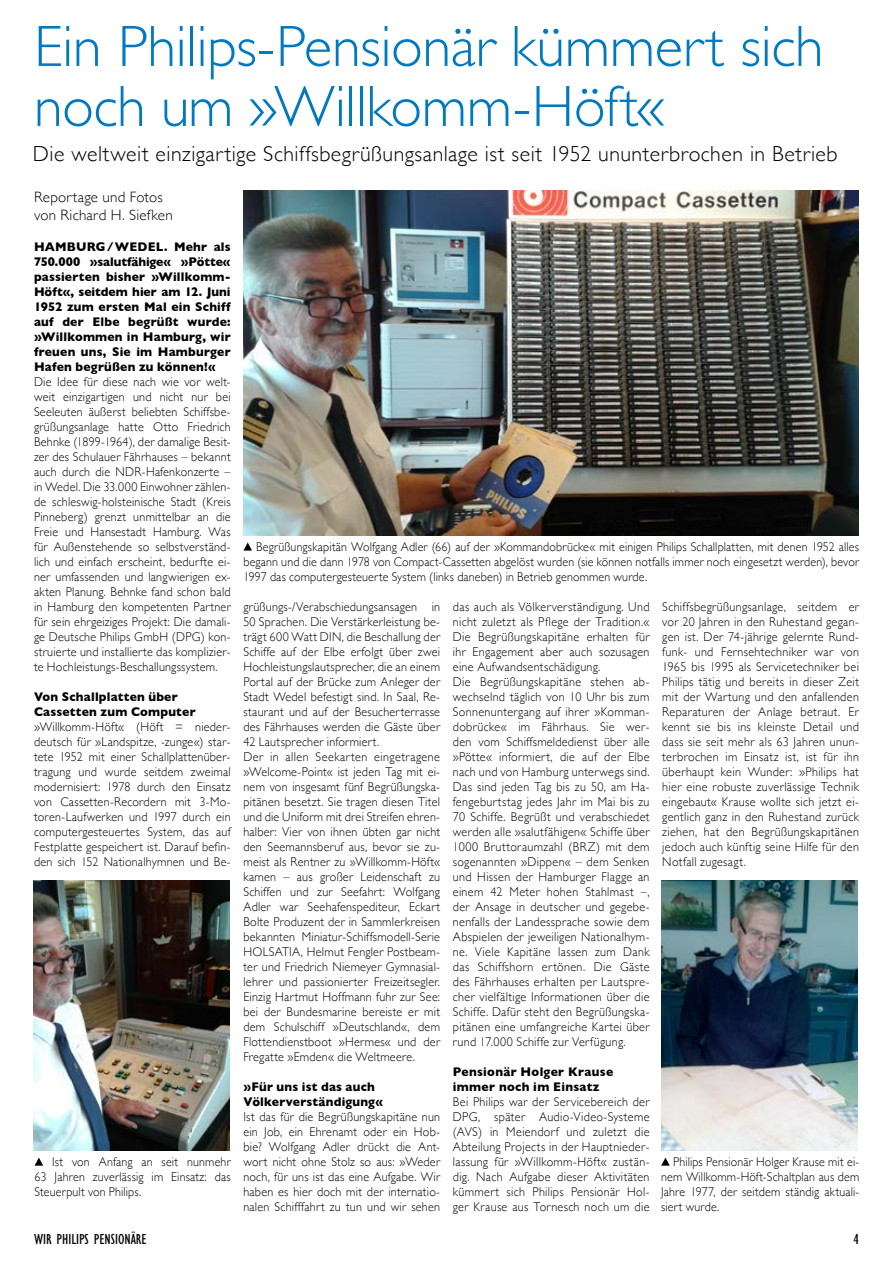
<style>
.page{position:relative;width:893px;height:1263px;background:#fff}
.page>*{position:absolute;margin:0;border:0;box-sizing:border-box;transform-origin:0 0}
.t1{font:300 58.5px/60px "Gill Sans";letter-spacing:-.005em;color:#0079c1}
.t2{font:300 21.75px "Gill Sans";letter-spacing:.025em;color:#000}
.t3{font:300 15px/18px "Gill Sans";letter-spacing:.015em;color:#000}
.t4{font:condensed 15px "Gill Sans MT Pro";color:#000}
.t5{font:300 12.75px/15px "Gill Sans";letter-spacing:.025em;color:#000;text-align:justify;scale:.95 1}
.t6{font:300 12.75px/15px "Gill Sans";letter-spacing:.025em;color:#000;text-align:justify;scale:.94 1}
.t7{font:700 12.75px/15px "Gill Sans";letter-spacing:.02em;color:#000;scale:.95 1}
</style>
<div class="page">
<img style="left:243px;top:191px;width:616px;height:345px">
<svg style="left:243px;top:542px;width:9px;height:9px"></svg>
<img style="left:34px;top:881px;width:196px;height:270px">
<img style="left:661px;top:881px;width:196px;height:270px">
<svg style="left:35px;top:1157px;width:8px;height:9px"></svg>
<svg style="left:661px;top:1157px;width:9px;height:9px"></svg>
<h1 class="t1" style="left:34px;top:14px;width:791px">Ein Philips-Pensionär kümmert sich noch um »Willkomm-Höft«</h1>
<h2 class="t2" style="left:33px;top:136px;width:806px">Die weltweit einzigartige Schiffsbegrüßungsanlage ist seit 1952 ununterbrochen in Betrieb</h2>
<p class="t3" style="left:34px;top:188px;width:140px">Reportage und Fotos von Richard H. Siefken</p>
<p class="t7" style="left:34px;top:238px;width:209px;text-align:justify">HAMBURG/WEDEL. Mehr als 750.000 »salutfähige« »Pötte« passierten bisher »Willkomm-Höft«, seitdem hier am 12. Juni 1952 zum ersten Mal ein Schiff auf der Elbe begrüßt wurde: »Willkommen in Hamburg, wir freuen uns, Sie im Hamburger Hafen begrüßen zu können!«</p>
<p class="t5" style="left:34px;top:373px;width:209px">Die Idee für diese nach wie vor welt&shy;weit einzigartigen und nicht nur bei Seeleuten äußerst beliebten Schiffsbe&shy;grüßungsanlage hatte Otto Friedrich Behnke (1899-1964), der damalige Besit&shy;zer des Schulauer Fährhauses – bekannt auch durch die NDR-Hafenkonzerte – in Wedel. Die 33.000 Einwohner zählen&shy;de schleswig-holsteinische Stadt (Kreis Pinneberg) grenzt unmittelbar an die Freie und Hansestadt Hamburg. Was für Außenstehende so selbstverständ&shy;lich und einfach erscheint, bedurfte ei&shy;ner umfassenden und langwierigen ex&shy;akten Planung. Behnke fand schon bald in Hamburg den kompetenten Partner für sein ehrgeiziges Projekt: Die damali&shy;ge Deutsche Philips GmbH (DPG) kon&shy;struierte und installierte das komplizier&shy;te Hochleistungs-Beschallungssystem.</p>
<p class="t7" style="left:34px;top:688px;width:172px">Von Schallplatten über<br>Cassetten zum Computer</p>
<p class="t5" style="left:34px;top:718px;width:209px">»Willkomm-Höft« (Höft = nieder&shy;deutsch für »Landspitze, -zunge«) star&shy;tete 1952 mit einer Schallplattenüber&shy;tragung und wurde seitdem zweimal modernisiert: 1978 durch den Einsatz von Cassetten-Recordern mit 3-Mo&shy;toren-Laufwerken und 1997 durch ein computergesteuertes System, das auf Festplatte gespeichert ist. Darauf befin&shy;den sich 152 Nationalhymnen und Be-</p>
<p class="t6" style="left:243px;top:538px;width:656px;text-indent:13px">Begrüßungskapitän Wolfgang Adler (66) auf der »Kommandobrücke« mit einigen Philips Schallplatten, mit denen 1952 alles begann und die dann 1978 von Compact-Cassetten abgelöst wurden (sie können notfalls immer noch eingesetzt werden), bevor 1997 das computergesteuerte System (links daneben) in Betrieb genommen wurde.</p>
<p class="t5" style="left:662px;top:598px;width:209px">Schiffsbegrüßungsanlage, seitdem er vor 20 Jahren in den Ruhestand gegan&shy;gen ist. Der 74-jährige gelernte Rund&shy;funk- und Fernsehtechniker war von 1965 bis 1995 als Servicetechniker bei Philips tätig und bereits in dieser Zeit mit der Wartung und den anfallenden Reparaturen der Anlage betraut. Er kennt sie bis ins kleinste Detail und dass sie seit mehr als 63 Jahren unun&shy;terbrochen im Einsatz ist, ist für ihn überhaupt kein Wunder: »Philips hat hier eine robuste zuverlässige Technik eingebaut« Krause wollte sich jetzt ei&shy;gentlich ganz in den Ruhestand zurück ziehen, hat den Begrüßungskapitänen jedoch auch künftig seine Hilfe für den Notfall zugesagt.</p>
<p class="t5" style="left:243px;top:598px;width:209px;text-align:left">grüßungs-/Verabschiedungsansagen in 50 Sprachen. Die Verstärkerleistung be&shy;trägt 600 Watt DIN, die Beschallung der Schiffe auf der Elbe erfolgt über zwei Hochleistungslautsprecher, die an einem Portal auf der Brücke zum Anleger der Stadt Wedel befestigt sind. In Saal, Re&shy;staurant und auf der Besucherterrasse des Fährhauses werden die Gäste über 42 Lautsprecher informiert.<br>Der in allen Seekarten eingetragene »Welcome-Point« ist jeden Tag mit ei&shy;nem von insgesamt fünf Begrüßungska&shy;pitänen besetzt. Sie tragen diesen Titel und die Uniform mit drei Streifen ehren&shy;halber: Vier von ihnen übten gar nicht den Seemannsberuf aus, bevor sie zu&shy;meist als Rentner zu »Willkomm-Höft« kamen – aus großer Leidenschaft zu Schiffen und zur Seefahrt: Wolfgang Adler war Seehafenspediteur, Eckart Bolte Produzent der in Sammlerkreisen bekannten Miniatur-Schiffsmodell-Serie HOLSATIA, Helmut Fengler Postbeam&shy;ter und Friedrich Niemeyer Gymnasial&shy;lehrer und passionierter Freizeitsegler.<br>Einzig Hartmut Hoffmann fuhr zur See: bei der Bundesmarine bereiste er mit dem Schulschiff »Deutschland«, dem Flottendienstboot »Hermes« und der Fregatte »Emden« die Weltmeere.</p>
<p class="t7" style="left:243px;top:1078px;width:148px">»Für uns ist das auch<br>Völkerverständigung«</p>
<p class="t5" style="left:243px;top:1108px;width:209px">Ist das für die Begrüßungskapitäne nun ein Job, ein Ehrenamt oder ein Hob&shy;bie? Wolfgang Adler drückt die Ant&shy;wort nicht ohne Stolz so aus: »Weder noch, für uns ist das eine Aufgabe. Wir haben es hier doch mit der internatio&shy;nalen Schifffahrt zu tun und wir sehen</p>
<p class="t5" style="left:453px;top:598px;width:209px;text-align:left">das auch als Völkerverständigung. Und nicht zuletzt als Pflege der Tradition.« Die Begrüßungskapitäne erhalten für ihr Engagement aber auch sozusagen eine Aufwandsentschädigung.<br>Die Begrüßungskapitäne stehen ab&shy;wechselnd täglich von 10 Uhr bis zum Sonnenuntergang auf ihrer »Komman&shy;dobrücke« im Fährhaus. Sie wer&shy;den vom Schiffsmeldedienst über alle »Pötte« informiert, die auf der Elbe nach und von Hamburg unterwegs sind.<br>Das sind jeden Tag bis zu 50, am Ha&shy;fengeburtstag jedes Jahr im Mai bis zu 70 Schiffe. Begrüßt und verabschiedet werden alle »salutfähigen« Schiffe über 1000 Bruttoraumzahl (BRZ) mit dem sogenannten »Dippen« – dem Senken und Hissen der Hamburger Flagge an einem 42 Meter hohen Stahlmast –, der Ansage in deutscher und gegebe&shy;nenfalls der Landessprache sowie dem Abspielen der jeweiligen Nationalhym&shy;ne. Viele Kapitäne lassen zum Dank das Schiffshorn ertönen. Die Gäste des Fährhauses erhalten per Lautspre&shy;cher vielfältige Informationen über die Schiffe. Dafür steht den Begrüßungska&shy;pitänen eine umfangreiche Kartei über rund 17.000 Schiffe zur Verfügung.</p>
<p class="t7" style="left:453px;top:1063px;width:170px">Pensionär Holger Krause immer noch im Einsatz</p>
<p class="t5" style="left:453px;top:1093px;width:209px">Bei Philips war der Servicebereich der DPG, später Audio-Video-Systeme (AVS) in Meiendorf und zuletzt die Abteilung Projects in der Hauptnieder&shy;lassung für »Willkomm-Höft« zustän&shy;dig. Nach Aufgabe dieser Aktivitäten kümmert sich Philips Pensionär Hol&shy;ger Krause aus Tornesch noch um die</p>
<p class="t6" style="left:35px;top:1153px;width:210px;text-indent:18px">Ist von Anfang an seit nunmehr 63 Jahren zuverlässig im Einsatz: das Steuerpult von Philips.</p>
<p class="t6" style="left:661px;top:1153px;width:212px;text-indent:12px">Philips Pensionär Holger Krause mit ei&shy;nem Willkomm-Höft-Schaltplan aus dem Jahre 1977, der seitdem ständig aktuali&shy;siert wurde.</p>
<p class="t4" style="left:34px;top:1230px;width:114px">WIR PHILIPS PENSIONÄRE</p>
<p class="t4" style="left:853px;top:1230px;width:7px">4</p>
</div>
